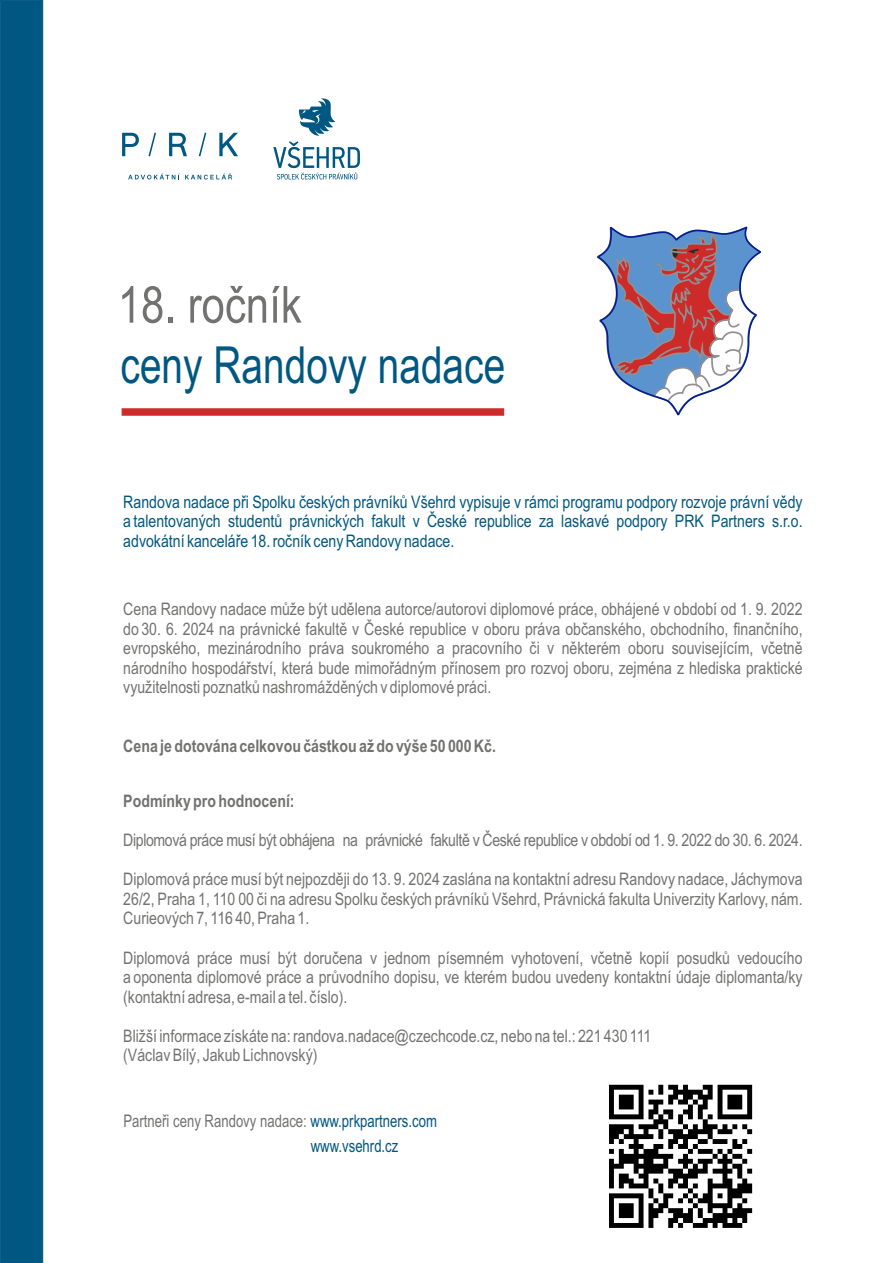
<style>
.page{position:relative;width:893px;height:1263px;background:#fff}
.page>*{position:absolute;margin:0;border:0;box-sizing:border-box;transform-origin:0 0}
.t1{font:51px "Arial Narrow";color:#005781;scale:.93 1}
.t2{font:51px "Arial Narrow";color:#727271}
.t3{font:17.4px/24.8px "Arial Narrow";color:#005781;scale:.92 1}
.t4{font:17.25px/19.5px "Arial Narrow";color:#727271;text-align:justify}
.t5{font:17.25px/19.5px "Arial Narrow";color:#005781;text-align:justify}
.t6{font:17.25px "Arial Narrow";letter-spacing:-.025em;color:#727271}
.t7{font:700 17.25px "Arial Narrow";color:#727271}
.s1{color:#727271}
</style>
<div class="page">
<svg style="left:597px;top:226px;width:164px;height:189px"></svg>
<div style="left:0;top:0;width:44px;height:1263px;background:#005781"></div>
<svg style="left:121px;top:408px;width:383px;height:8px;background:#d03737"></svg>
<svg style="left:273px;top:98px;width:87px;height:81px"></svg>
<svg style="left:122px;top:133px;width:17px;height:23px"></svg>
<svg style="left:219px;top:133px;width:19px;height:23px"></svg>
<svg style="left:169px;top:133px;width:18px;height:23px"></svg>
<svg style="left:148px;top:133px;width:8px;height:23px"></svg>
<svg style="left:199px;top:133px;width:7px;height:23px"></svg>
<svg style="left:128px;top:174px;width:104px;height:5px"></svg>
<svg style="left:609px;top:1085px;width:143px;height:143px"></svg>
<h1 class="t2" style="left:118px;top:286px;width:185px">18. ročník</h1>
<h1 class="t1" style="left:121px;top:346px;width:415px">ceny Randovy nadace</h1>
<p class="t5" style="left:123px;top:493px;width:681px">Randova nadace při Spolku českých právníků Všehrd vypisuje v rámci programu podpory rozvoje právní vědy a talentovaných studentů právnických fakult v České republice za laskavé podpory PRK Partners s.r.o. advokátní kanceláře 18. ročník ceny Randovy nadace.</p>
<p class="t4" style="left:123px;top:601px;width:681px">Cena Randovy nadace může být udělena autorce/autorovi diplomové práce, obhájené v období od 1. 9. 2022 do 30. 6. 2024 na právnické fakultě v České republice v oboru práva občanského, obchodního, finančního, evropského, mezinárodního práva soukromého a pracovního či v některém oboru souvisejícím, včetně národního hospodářství, která bude mimořádným přínosem pro rozvoj oboru, zejména z hlediska praktické využitelnosti poznatků nashromážděných v diplomové práci.</p>
<p class="t7" style="left:123px;top:739px;width:374px">Cena je dotována celkovou částkou až do výše 50 000 Kč.</p>
<p class="t7" style="left:123px;top:795px;width:173px">Podmínky pro hodnocení:</p>
<p class="t6" style="left:123px;top:834px;width:681px">Diplomová práce musí být obhájena na právnické fakultě v České republice v období od 1. 9. 2022 do 30. 6. 2024.</p>
<p class="t4" style="left:123px;top:871px;width:681px">Diplomová práce musí být nejpozději do 13. 9. 2024 zaslána na kontaktní adresu Randovy nadace, Jáchymova 26/2, Praha 1, 110 00 či na adresu Spolku českých právníků Všehrd, Právnická fakulta Univerzity Karlovy, nám.<br>Curieových 7, 116 40, Praha 1.</p>
<p class="t4" style="left:123px;top:949px;width:681px">Diplomová práce musí být doručena v jednom písemném vyhotovení, včetně kopií posudků vedoucího a oponenta diplomové práce a průvodního dopisu, ve kterém budou uvedeny kontaktní údaje diplomanta/ky (kontaktní adresa, e-mail a tel. číslo).</p>
<p class="t4" style="left:123px;top:1027px;width:530px">Bližší informace získáte na: randova.nadace@czechcode.cz, nebo na tel.: 221 430 111 (Václav Bílý, Jakub Lichnovský)</p>
<p class="t3" style="left:311px;top:1110px;width:139px;text-indent:-187px"><span class="s1">Partneři ceny Randovy nadace:</span> www.prkpartners.com www.vsehrd.cz</p>
</div>
